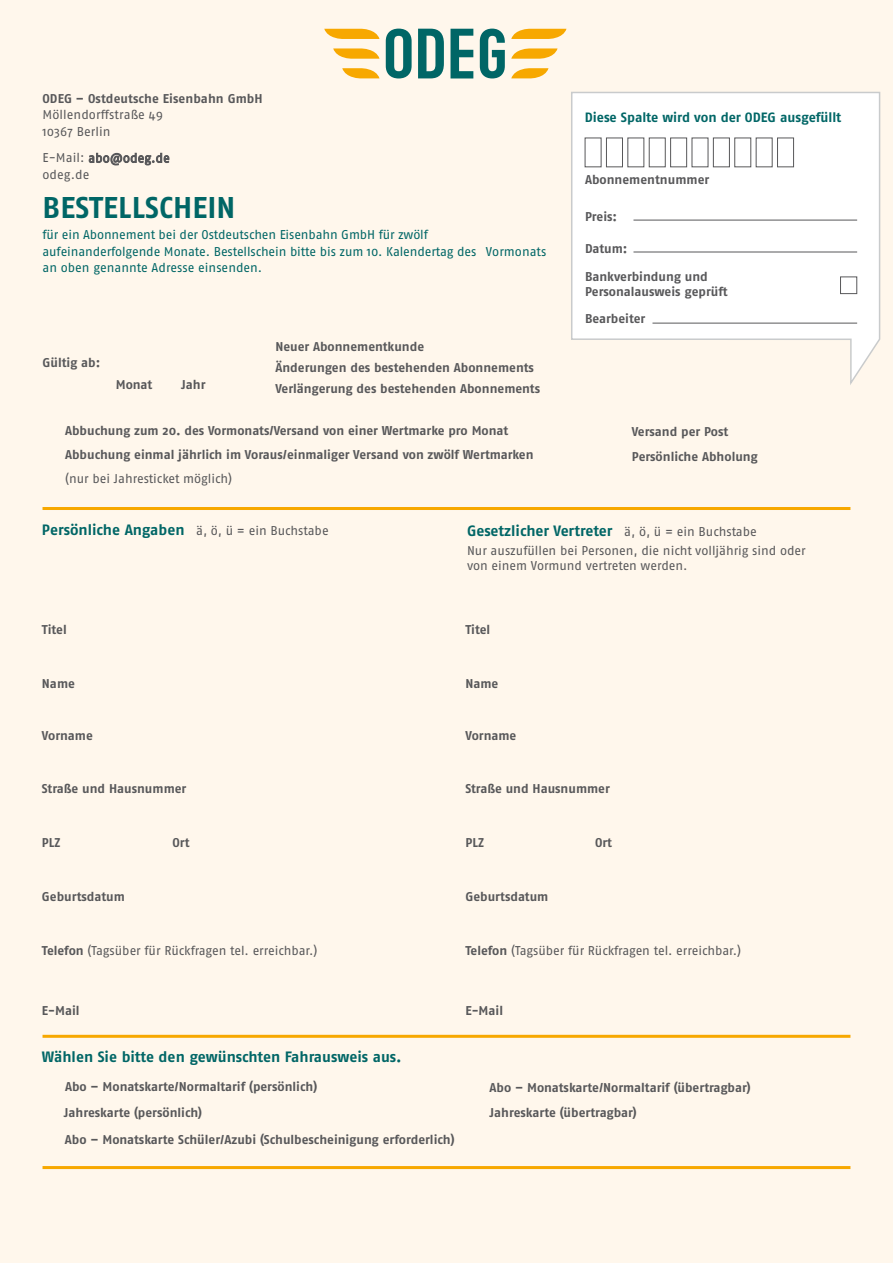
<style>
.page{position:relative;width:893px;height:1263px;background:#fff7ec}
.page>*{position:absolute;margin:0;border:0;box-sizing:border-box;transform-origin:0 0}
.Fließtext_grün{font:700 30px "Fago No";letter-spacing:.005em;color:#066}
.t1{font:700 15px "Fago No";color:#066}
.t2{font:700 13.5px "Fago No";letter-spacing:-.005em;color:#066}
.Titel__Name__etc{font:700 12.75px/15px "Fago No";color:#58585a}
.Titel__Name__etc-2{font:12.75px/15px "Fago No";letter-spacing:-.005em;color:#58585a}
.Fließtext_grün-2{font:12.75px/16.5px "Fago No";letter-spacing:-.01em;color:#066}
.Fließtext_grün-3{font:12.75px/16.5px "Fago OT";letter-spacing:.005em;color:#58585a}
.s1{font-family:"Fago No";font-weight:700}
.s2{font-weight:400;font-size:12.75px;color:#58585a}
.s3{font-weight:700}
</style>
<div class="page">
<svg style="left:571px;top:91px;width:310px;height:294px"></svg>
<svg style="left:386px;top:29px;width:26px;height:49px"></svg>
<svg style="left:418px;top:29px;width:26px;height:49px"></svg>
<svg style="left:450px;top:29px;width:23px;height:49px"></svg>
<svg style="left:480px;top:29px;width:25px;height:49px"></svg>
<svg style="left:324px;top:29px;width:55px;height:10px"></svg>
<svg style="left:333px;top:48px;width:46px;height:11px"></svg>
<svg style="left:342px;top:68px;width:37px;height:10px"></svg>
<svg style="left:511px;top:29px;width:55px;height:10px"></svg>
<svg style="left:511px;top:48px;width:47px;height:11px"></svg>
<svg style="left:511px;top:68px;width:37px;height:10px"></svg>
<div style="left:585px;top:138px;width:16px;height:29px;background:#fff"></div>
<div style="left:606px;top:138px;width:17px;height:29px;background:#fff;border:1px solid #58585a"></div>
<div style="left:670px;top:138px;width:17px;height:29px;background:#fff;border:1px solid #58585a"></div>
<div style="left:692px;top:138px;width:16px;height:29px;background:#fff"></div>
<div style="left:713px;top:138px;width:17px;height:29px;background:#fff;border:1px solid #58585a"></div>
<div style="left:734px;top:138px;width:17px;height:29px;background:#fff;border:1px solid #58585a"></div>
<div style="left:756px;top:138px;width:16px;height:29px;background:#fff;border:1px solid #58585a"></div>
<div style="left:777px;top:138px;width:17px;height:29px;background:#fff;border:1px solid #58585a"></div>
<div style="left:627px;top:138px;width:17px;height:29px;background:#fff;border:1px solid #58585a"></div>
<div style="left:649px;top:138px;width:17px;height:29px;background:#fff;border:1px solid #58585a"></div>
<hr style="left:633px;top:220px;width:224px;height:1px;background:#58585a">
<hr style="left:633px;top:252px;width:224px;height:1px;background:#58585a">
<hr style="left:652px;top:323px;width:205px;height:1px;background:#58585a">
<div style="left:840px;top:276px;width:17px;height:18px;background:#fff;border:1px solid #58585a"></div>
<hr style="left:43px;top:507px;width:807px;height:3px;background:#f7a800">
<hr style="left:43px;top:1035px;width:807px;height:3px;background:#f7a800">
<hr style="left:43px;top:1166px;width:807px;height:3px;background:#f7a800">
<p class="Fließtext_grün-3" style="left:43px;top:90px;width:222px"><span class="s1">ODEG – Ostdeutsche Eisenbahn GmbH<br></span>Möllendorffstraße 49<br>10367 Berlin</p>
<p class="Fließtext_grün-3" style="left:43px;top:150px;width:129px">E-Mail: abo@odeg.de odeg.de</p>
<p class="Fließtext_grün" style="left:43px;top:190px;width:194px">BESTELLSCHEIN</p>
<p class="Fließtext_grün-2" style="left:43px;top:226px;width:505px">für ein Abonnement bei der Ostdeutschen Eisenbahn GmbH für zwölf aufeinanderfolgende Monate. Bestellschein bitte bis zum 10. Kalendertag des Vormonats an oben genannte Adresse einsenden.</p>
<p class="t2" style="left:585px;top:110px;width:258px">Diese Spalte wird von der ODEG ausgefüllt</p>
<p class="Titel__Name__etc" style="left:585px;top:172px;width:126px">Abonnementnummer</p>
<p class="Titel__Name__etc" style="left:585px;top:209px;width:34px">Preis:</p>
<p class="Titel__Name__etc" style="left:585px;top:241px;width:44px">Datum:</p>
<p class="Titel__Name__etc" style="left:585px;top:269px;width:144px">Bankverbindung und<br>Personalausweis geprüft</p>
<p class="Titel__Name__etc" style="left:585px;top:311px;width:62px">Bearbeiter</p>
<p class="Titel__Name__etc" style="left:275px;top:339px;width:150px">Neuer Abonnementkunde</p>
<p class="Titel__Name__etc" style="left:275px;top:360px;width:260px">Änderungen des bestehenden Abonnements</p>
<p class="Titel__Name__etc" style="left:275px;top:381px;width:266px">Verlängerung des bestehenden Abonnements</p>
<p class="Titel__Name__etc" style="left:65px;top:423px;width:445px">Abbuchung zum 20. des Vormonats/Versand von einer Wertmarke pro Monat</p>
<p class="Titel__Name__etc" style="left:65px;top:447px;width:470px">Abbuchung einmal jährlich im Voraus/einmaliger Versand von zwölf Wertmarken</p>
<p class="Titel__Name__etc-2" style="left:65px;top:471px;width:169px">(nur bei Jahresticket möglich)</p>
<p class="t1" style="left:42px;top:521px;width:288px">Persönliche Angaben <span class="s2">ä, ö, ü = ein Buchstabe</span></p>
<p class="t1" style="left:467px;top:522px;width:291px">Gesetzlicher Vertreter <span class="s2">ä, ö, ü = ein Buchstabe</span></p>
<p class="Titel__Name__etc-2" style="left:467px;top:543px;width:340px">Nur auszufüllen bei Personen, die nicht volljährig sind oder von einem Vormund vertreten werden.</p>
<p class="Titel__Name__etc" style="left:43px;top:355px;width:59px">Gültig ab:</p>
<p class="Titel__Name__etc" style="left:116px;top:377px;width:38px">Monat</p>
<p class="Titel__Name__etc" style="left:181px;top:377px;width:26px">Jahr</p>
<p class="Titel__Name__etc" style="left:632px;top:418px;width:128px;line-height:25.5px">Versand per Post<br>Persönliche Abholung</p>
<p class="Titel__Name__etc" style="left:42px;top:621px;width:26px">Titel</p>
<p class="Titel__Name__etc" style="left:465px;top:621px;width:26px">Titel</p>
<p class="Titel__Name__etc" style="left:42px;top:675px;width:35px">Name</p>
<p class="Titel__Name__etc" style="left:465px;top:675px;width:35px">Name</p>
<p class="Titel__Name__etc" style="left:42px;top:728px;width:52px">Vorname</p>
<p class="Titel__Name__etc" style="left:465px;top:728px;width:52px">Vorname</p>
<p class="Titel__Name__etc" style="left:42px;top:780px;width:146px">Straße und Hausnummer</p>
<p class="Titel__Name__etc" style="left:465px;top:780px;width:146px">Straße und Hausnummer</p>
<p class="Titel__Name__etc" style="left:42px;top:834px;width:20px">PLZ</p>
<p class="Titel__Name__etc" style="left:172px;top:834px;width:19px">Ort</p>
<p class="Titel__Name__etc" style="left:465px;top:834px;width:20px">PLZ</p>
<p class="Titel__Name__etc" style="left:595px;top:834px;width:19px">Ort</p>
<p class="Titel__Name__etc" style="left:42px;top:888px;width:84px">Geburtsdatum</p>
<p class="Titel__Name__etc" style="left:465px;top:888px;width:84px">Geburtsdatum</p>
<p class="Titel__Name__etc-2" style="left:42px;top:942px;width:277px"><span class="s3">Telefon</span> (Tagsüber für Rückfragen tel. erreichbar.)</p>
<p class="Titel__Name__etc-2" style="left:465px;top:942px;width:277px"><span class="s3">Telefon</span> (Tagsüber für Rückfragen tel. erreichbar.)</p>
<p class="Titel__Name__etc" style="left:42px;top:1002px;width:39px">E-Mail</p>
<p class="Titel__Name__etc" style="left:465px;top:1002px;width:39px">E-Mail</p>
<p class="t1" style="left:42px;top:1048px;width:361px">Wählen Sie bitte den gewünschten Fahrausweis aus.</p>
<p class="Titel__Name__etc" style="left:65px;top:1079px;width:254px">Abo – Monatskarte/Normaltarif (persönlich)</p>
<p class="Titel__Name__etc" style="left:64px;top:1105px;width:140px">Jahreskarte (persönlich)</p>
<p class="Titel__Name__etc" style="left:65px;top:1131px;width:391px">Abo – Monatskarte Schüler/Azubi (Schulbescheinigung erforderlich)</p>
<p class="Titel__Name__etc" style="left:489px;top:1079px;width:263px">Abo – Monatskarte/Normaltarif (übertragbar)</p>
<p class="Titel__Name__etc" style="left:489px;top:1105px;width:149px">Jahreskarte (übertragbar)</p>
</div>
